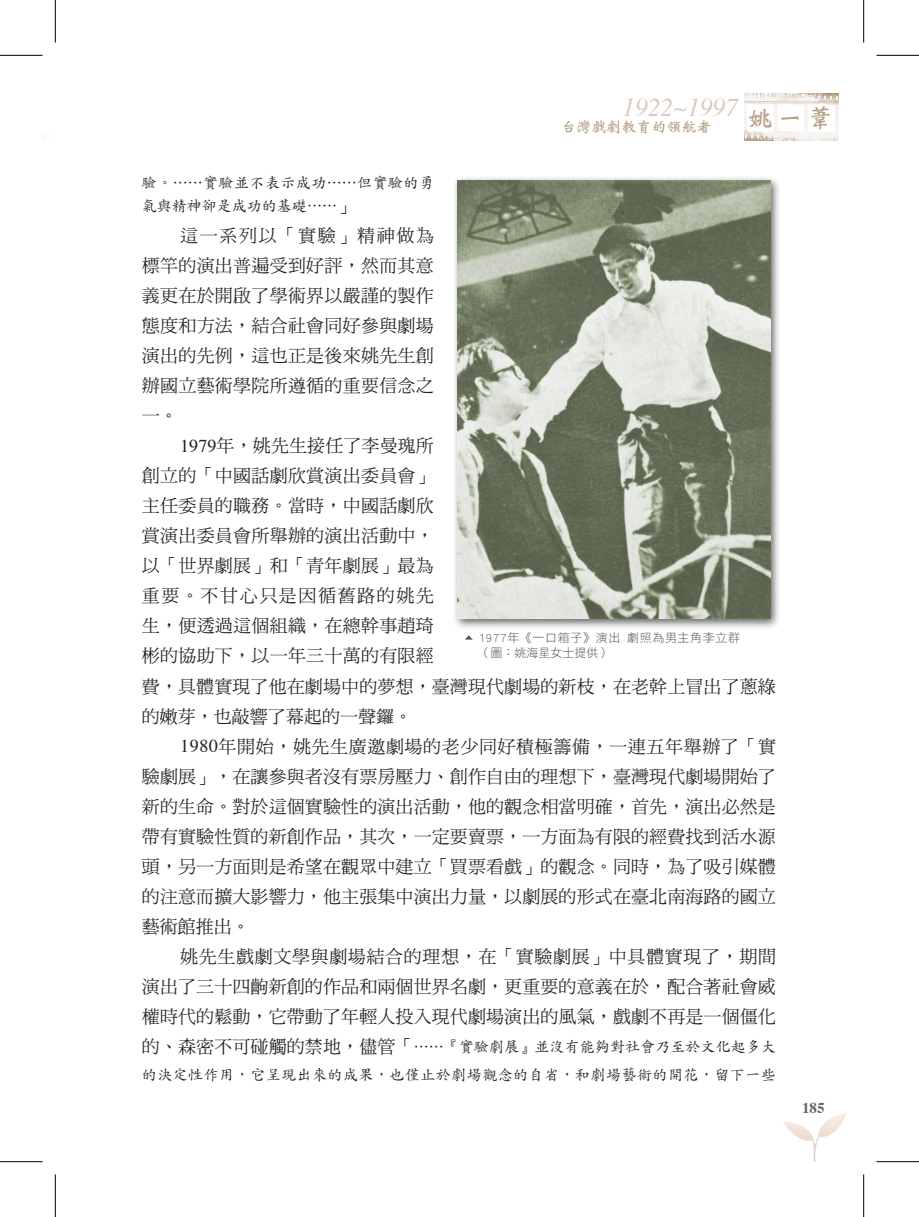
<style>
.page{position:relative;width:919px;height:1217px;background:#fff}
.page>*{position:absolute;margin:0;border:0;box-sizing:border-box;transform-origin:0 0}
.t1{font:italic 25.5px "Times";color:#dbc9c1}
.t2{font:18px/30px "DF Ming Std W5";letter-spacing:.005em;color:#231f20;text-align:justify}
.t3{font:15px/22.5px "DF Kai Shu Std W5";letter-spacing:.03em;color:#231f20}
.t4{font:15px "DF Wei Bei Std W7";color:#b6a085}
.t5{font:700 15px "Times";color:#6c625f}
.t6{font:12px/15px "DF Hei Std W3";letter-spacing:.055em;color:#57585a}
.s1{font-family:"DF Wei Bei Std W7";font-style:normal;color:#b6a085}
.s2{font-family:"DF Ming Std W5";font-size:18px}
.s3{font-family:"Times"}
</style>
<div class="page">
<svg style="left:783px;top:1113px;width:64px;height:48px"></svg>
<img style="left:744px;top:93px;width:94px;height:47px">
<div style="left:452px;top:175px;width:329px;height:455px;background:#231f20;opacity:.7"></div>
<img style="left:457px;top:180px;width:313px;height:438px">
<svg style="left:465px;top:635px;width:7px;height:4px"></svg>
<hr style="left:0;top:55px;width:43px;height:1px;background:#000">
<hr style="left:876px;top:55px;width:42px;height:1px;background:#000">
<hr style="left:0;top:1161px;width:43px;height:1px;background:#000">
<hr style="left:876px;top:1161px;width:42px;height:1px;background:#000">
<hr style="left:55px;top:0;width:1px;height:43px;background:#000">
<hr style="left:55px;top:1174px;width:1px;height:42px;background:#000">
<hr style="left:863px;top:0;width:1px;height:43px;background:#000">
<hr style="left:863px;top:1174px;width:1px;height:42px;background:#000">
<h1 class="t1" style="left:622px;top:84px;width:213px">1922~1997 <span class="s1">姚一葦</span></h1>
<p class="t4" style="left:561px;top:118px;width:151px">台灣戲劇教育的領航者</p>
<p class="t3" style="left:142px;top:171px;width:293px">驗。……實驗並不表示成功……但實驗的勇氣與精神卻是成功的基礎……<span class="s2">」</span></p>
<p class="t2" style="left:142px;top:220px;width:293px;text-indent:38px">這一系列以「實驗」精神做為標竿的演出普遍受到好評，然而其意義更在於開啟了學術界以嚴謹的製作態度和方法，結合社會同好參與劇場演出的先例，這也正是後來姚先生創辦國立藝術學院所遵循的重要信念之一。</p>
<p class="t2" style="left:142px;top:430px;width:635px;text-align:left;text-indent:38px"><span class="s3">1979</span>年，姚先生接任了李曼瑰所<br>創立的「中國話劇欣賞演出委員會」<br>主任委員的職務。當時，中國話劇欣<br>賞演出委員會所舉辦的演出活動中，<br>以「世界劇展」和「青年劇展」最為<br>重要。不甘心只是因循舊路的姚先<br>生，便透過這個組織，在總幹事趙琦<br>彬的協助下，以一年三十萬的有限經<br>費，具體實現了他在劇場中的夢想，臺灣現代劇場的新枝，在老幹上冒出了蔥綠的嫩芽，也敲響了幕起的一聲鑼。</p>
<p class="t2" style="left:142px;top:730px;width:635px;text-indent:38px"><span class="s3">1980</span>年開始，姚先生廣邀劇場的老少同好積極籌備，一連五年舉辦了「實驗劇展」，在讓參與者沒有票房壓力、創作自由的理想下，臺灣現代劇場開始了新的生命。對於這個實驗性的演出活動，他的觀念相當明確，首先，演出必然是帶有實驗性質的新創作品，其次，一定要賣票，一方面為有限的經費找到活水源頭，另一方面則是希望在觀眾中建立「買票看戲」的觀念。同時，為了吸引媒體的注意而擴大影響力，他主張集中演出力量，以劇展的形式在臺北南海路的國立藝術館推出。</p>
<p class="t2" style="left:142px;top:940px;width:635px;text-indent:38px">姚先生戲劇文學與劇場結合的理想，在「實驗劇展」中具體實現了，期間演出了三十四齣新創的作品和兩個世界名劇，更重要的意義在於，配合著社會威權時代的鬆動，它帶動了年輕人投入現代劇場演出的風氣，戲劇不再是一個僵化</p>
<p class="t3" style="left:142px;top:1031px;width:635px;line-height:28.5px"><span class="s2">的、森密不可碰觸的禁地，儘管「</span>……『實驗劇展』並沒有能夠對社會乃至於文化起多大的決定性作用，它呈現出來的成果，也僅止於劇場觀念的自省，和劇場藝術的開花，留下一些</p>
<p class="t6" style="left:478px;top:630px;width:263px">1977年《一口箱子》演出 劇照為男主角李立群（圖：姚海星女士提供）</p>
<p class="t5" style="left:802px;top:1093px;width:24px">185</p>
</div>
